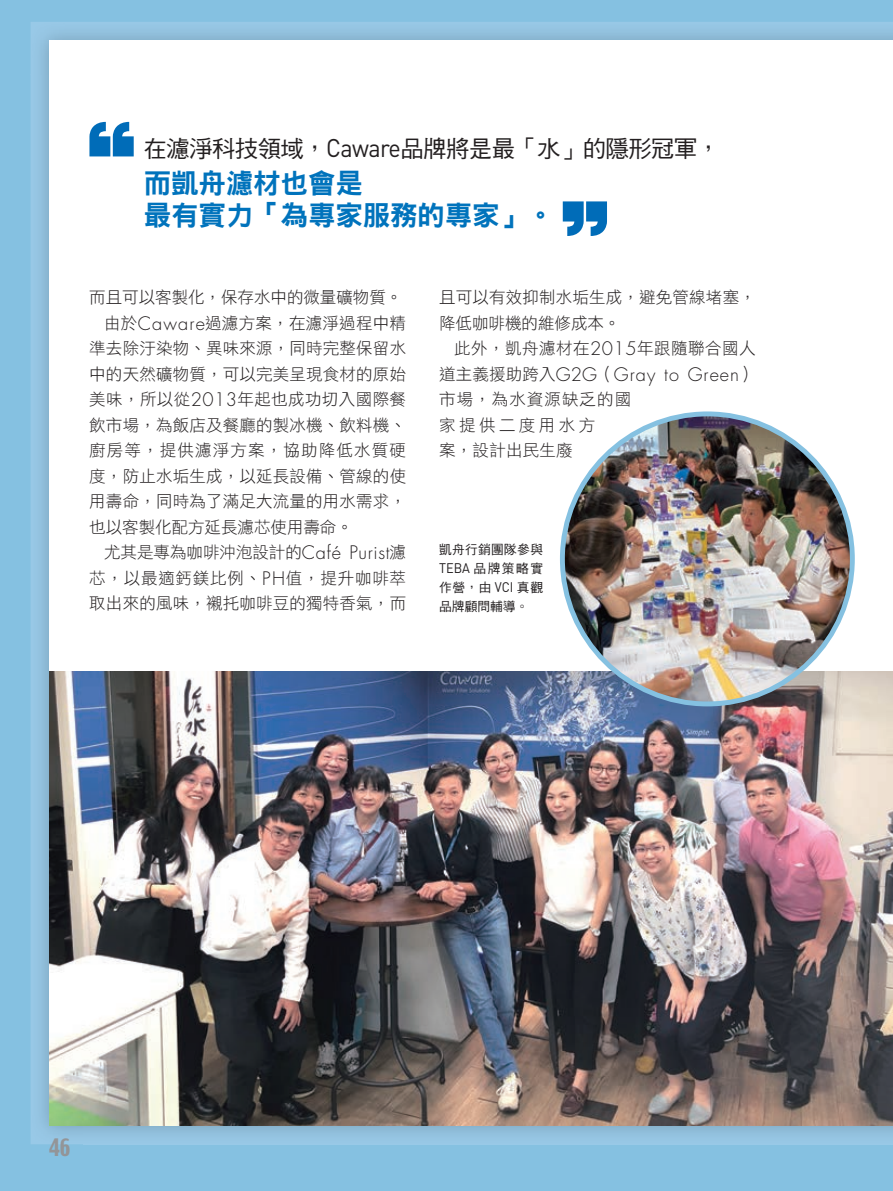
<style>
.page{position:relative;width:893px;height:1191px;background:#85c1e1}
.page>*{position:absolute;margin:0;border:0;box-sizing:border-box;transform-origin:0 0}
.t1{font:27.6px/32px "DF Hei Std W9";letter-spacing:-.01em;color:#0073bc}
.t2{font:23.4px "DF Hei Std W5";letter-spacing:-.025em;color:#231f20}
.t3{font:21.3px "Techno";color:#939598}
.t4{font:300 18.15px "Futura Std";letter-spacing:.055em;color:#231f20}
.t5{font:16.5px/25.5px "DF Li Hei Std W3";letter-spacing:.015em;color:#231f20}
.t6{font:16.5px/25.5px "DF Li Hei Std W3";letter-spacing:.065em;color:#231f20}
.t7{font:16.5px "DF Li Hei Std W3";letter-spacing:.05em;color:#231f20}
.t8{font:16.5px "DF Li Hei Std W3";letter-spacing:.07em;color:#231f20}
.t9{font:12.75px/19.2px "DF Hei Std W5";letter-spacing:.02em;color:#231f20;text-align:justify}
.s1{font-family:"DIN Pro";font-size:25.2px}
.s2{font-family:"Futura Std";font-weight:300;font-size:18.15px}
.s3{font-family:"DF Li Hei Std W3";font-weight:400;font-size:16.5px}
.s4{font-family:"DIN Pro";font-size:13.8px}
</style>
<div class="page">
<img style="left:31px;top:22px;width:862px;height:52px">
<img style="left:31px;top:74px;width:52px;height:1070px">
<img style="left:83px;top:1125px;width:810px;height:19px">
<div style="left:49px;top:40px;width:844px;height:1085px;background:#fff"></div>
<img style="left:49px;top:672px;width:844px;height:453px">
<img style="left:562px;top:414px;width:290px;height:290px;border-radius:145px">
<svg style="left:89px;top:122px;width:45px;height:34px"></svg>
<svg style="left:563px;top:201px;width:44px;height:35px"></svg>
<h2 class="t2" style="left:144px;top:135px;width:578px">在濾淨科技領域，<span class="s1">Caware</span>品牌將是最「水」的隱形冠軍，</h2>
<h1 class="t1" style="left:144px;top:167px;width:412px">而凱舟濾材也會是<br>最有實力「為專家服務的專家」。</h1>
<p class="t5" style="left:89px;top:284px;width:315px">而且可以客製化，保存水中的微量礦物質。</p>
<p class="t5" style="left:104px;top:310px;width:303px">由於<span class="s2">Caware</span>過濾方案，在濾淨過程中精</p>
<p class="t5" style="left:89px;top:335px;width:318px">準去除汙染物、異味來源，同時完整保留水</p>
<p class="t5" style="left:89px;top:361px;width:318px">中的天然礦物質，可以完美呈現食材的原始</p>
<p class="t5" style="left:89px;top:386px;width:318px">美味，所以從<span class="s2">2013</span>年起也成功切入國際餐</p>
<p class="t5" style="left:89px;top:412px;width:318px">飲市場，為飯店及餐廳的製冰機、飲料機、</p>
<p class="t8" style="left:89px;top:441px;width:318px">廚房等，提供濾淨方案，協助降低水質硬</p>
<p class="t5" style="left:89px;top:463px;width:318px">度，防止水垢生成，以延長設備、管線的使</p>
<p class="t5" style="left:89px;top:488px;width:318px">用壽命，同時為了滿足大流量的用水需求，</p>
<p class="t5" style="left:89px;top:514px;width:265px">也以客製化配方延長濾芯使用壽命。</p>
<p class="t5" style="left:104px;top:539px;width:303px">尤其是專為咖啡沖泡設計的<span class="s2">Café Purist</span>濾</p>
<p class="t7" style="left:89px;top:569px;width:318px">芯，以最適鈣鎂比例、<span class="s2">PH</span>值，提升咖啡萃</p>
<p class="t5" style="left:89px;top:590px;width:318px">取出來的風味，襯托咖啡豆的獨特香氣，而</p>
<p class="t5" style="left:439px;top:284px;width:318px">且可以有效抑制水垢生成，避免管線堵塞，降低咖啡機的維修成本。</p>
<p class="t5" style="left:454px;top:335px;width:303px">此外，凱舟濾材在<span class="s2">2015</span>年跟隨聯合國人</p>
<p class="t4" style="left:439px;top:363px;width:318px"><span class="s3">道主義援助跨入</span>G2G<span class="s3">（</span>Gray to Green<span class="s3">）</span></p>
<p class="t6" style="left:439px;top:386px;width:193px">市場，為水資源缺乏的國家提供二度用水方<br>案，設計出民生廢</p>
<p class="t9" style="left:439px;top:539px;width:105px">凱舟行銷團隊參與<span class="s4">TEBA</span> 品牌策略實作營，由 <span class="s4">VCI</span> 真觀品牌顧問輔導。</p>
<p class="t3" style="left:49px;top:1133px;width:23px">46</p>
</div>
